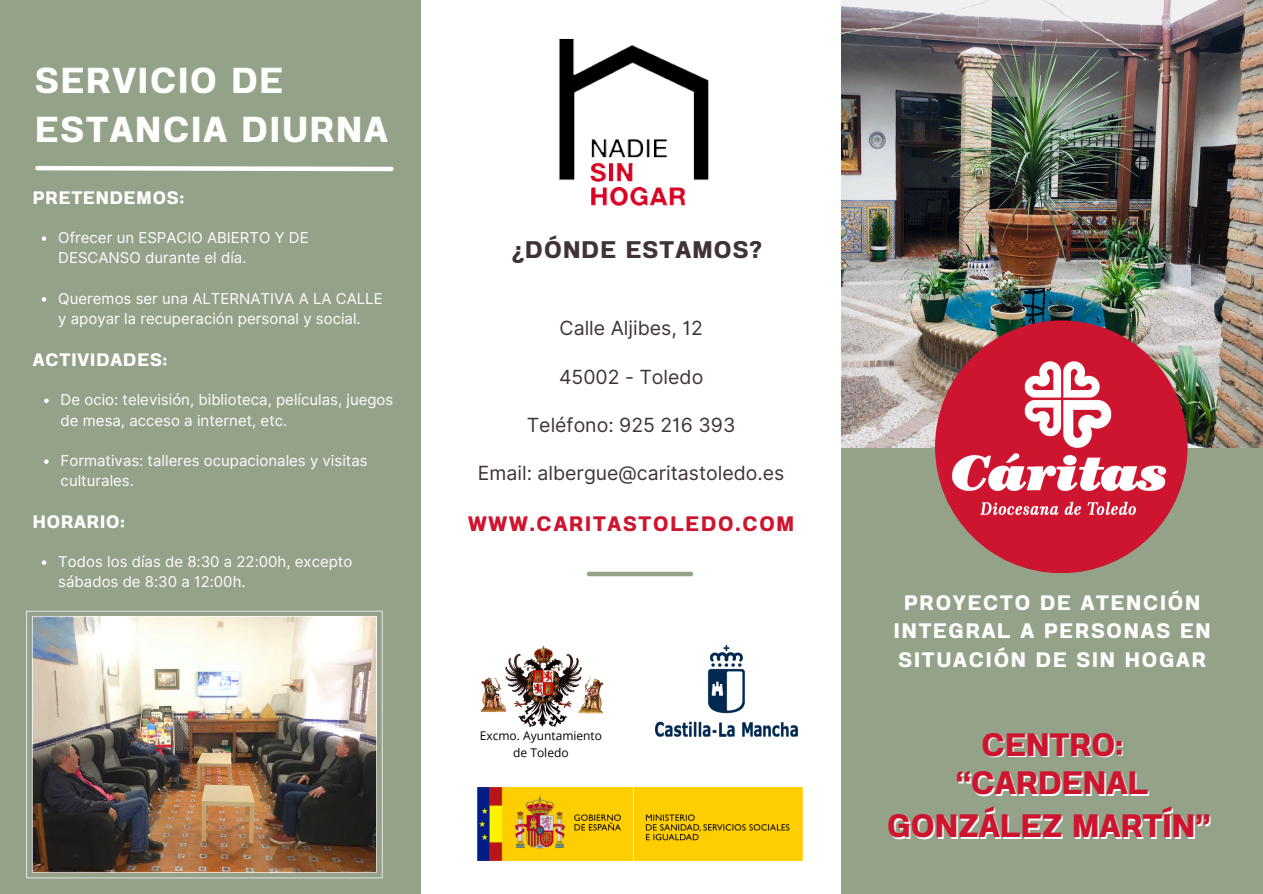
<style>
.page{position:relative;width:1263px;height:894px;background:#fff}
.page>*{position:absolute;margin:0;border:0;box-sizing:border-box;transform-origin:0 0}
.t1{font:700 36px/49.5px "Prachason Neue";letter-spacing:.05em;color:#fff}
.t2{font:700 32.4px "Prachason Neue";color:#ce152f}
.t3{font:700 24px "Prachason Neue";letter-spacing:.05em;color:#403333}
.t4{font:700 20.85px/28.2px "Prachason Neue";letter-spacing:.085em;color:#fff;text-align:center}
.t5{font:700 20.85px "Prachason Neue";letter-spacing:.085em;color:#ce152f}
.t6{font:19.5px "Inter";color:#403333}
.t7{font:700 18px "Prachason Neue";letter-spacing:.05em;color:#fff}
.t8{font:15px/20.2px "Inter";color:#fff}
.t9{font:12px "Open Sans";color:#000}
</style>
<div class="page">
<div style="left:842px;top:434px;width:421px;height:459px;background:#95a28a"></div>
<div style="left:0;top:0;width:421px;height:892px;background:#95a28a"></div>
<img style="left:842px;top:0;width:421px;height:447px">
<div style="left:935px;top:320px;width:253px;height:253px;background:#ce152f;border-radius:50%"></div>
<svg style="left:35px;top:165px;width:359px;height:7px"></svg>
<div style="left:589px;top:571px;width:102px;height:5px;background:#95a28a"></div>
<img style="left:932px;top:351px;width:259px;height:167px">
<img style="left:655px;top:645px;width:142px;height:91px">
<img style="left:477px;top:787px;width:326px;height:74px">
<img style="left:559px;top:38px;width:150px;height:168px">
<img style="left:480px;top:645px;width:124px;height:82px">
<img style="left:26px;top:610px;width:357px;height:268px">
<svg style="left:42px;top:236px;width:4px;height:5px"></svg>
<svg style="left:42px;top:297px;width:4px;height:4px"></svg>
<svg style="left:44px;top:398px;width:5px;height:5px"></svg>
<svg style="left:44px;top:459px;width:5px;height:5px"></svg>
<svg style="left:42px;top:560px;width:4px;height:4px"></svg>
<p class="t1" style="left:35px;top:57px;width:354px">SERVICIO DE<br>ESTANCIA DIURNA</p>
<h2 class="t7" style="left:33px;top:190px;width:153px">PRETENDEMOS:</h2>
<h5 class="t8" style="left:58px;top:227px;width:252px">Ofrecer un ESPACIO ABIERTO Y DE<br>DESCANSO durante el día.</h5>
<p class="t8" style="left:58px;top:288px;width:326px">Queremos ser una ALTERNATIVA A LA CALLE y apoyar la recuperación personal y social.</p>
<h2 class="t7" style="left:33px;top:351px;width:136px">ACTIVIDADES:</h2>
<p class="t8" style="left:61px;top:389px;width:334px">De ocio: televisión, biblioteca, películas, juegos de mesa, acceso a internet, etc.</p>
<h4 class="t8" style="left:61px;top:450px;width:308px">Formativas: talleres ocupacionales y visitas culturales.</h4>
<p class="t7" style="left:33px;top:514px;width:93px">HORARIO:</p>
<p class="t8" style="left:58px;top:551px;width:296px">Todos los días de 8:30 a 22:00h, excepto sábados de 8:30 a 12:00h.</p>
<p class="t3" style="left:512px;top:239px;width:251px">¿DÓNDE ESTAMOS?</p>
<p class="t6" style="left:559px;top:316px;width:145px">Calle Aljibes, 12</p>
<p class="t6" style="left:559px;top:364px;width:146px">45002 - Toledo</p>
<p class="t6" style="left:527px;top:413px;width:210px">Teléfono: 925 216 393</p>
<h3 class="t6" style="left:478px;top:461px;width:308px">Email: albergue@caritastoledo.es</h3>
<h4 class="t5" style="left:468px;top:514px;width:328px">WWW.CARITASTOLEDO.COM</h4>
<h6 class="t9" style="left:480px;top:727px;width:124px">Excmo. Ayuntamiento</h6>
<p class="t9" style="left:513px;top:744px;width:57px">de Toledo</p>
<h6 class="t4" style="left:894px;top:589px;width:318px">PROYECTO DE ATENCIÓN<br>INTEGRAL A PERSONAS EN<br>SITUACIÓN DE SIN HOGAR</h6>
<p class="t2" style="left:981px;top:729px;width:143px">CENTRO:</p>
<p class="t2" style="left:956px;top:768px;width:194px">“CARDENAL</p>
<p class="t2" style="left:887px;top:811px;width:325px">GONZÁLEZ MARTÍN”</p>
</div>
